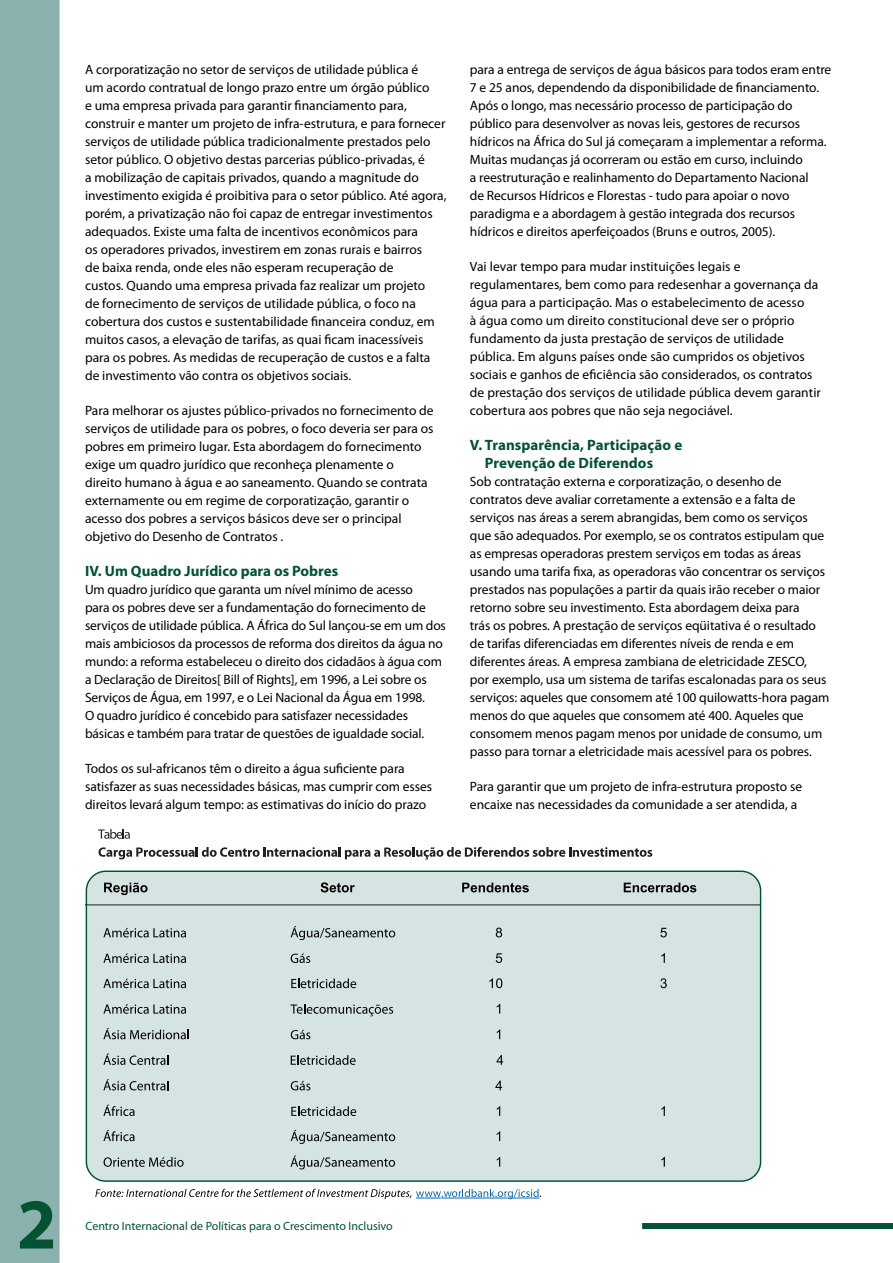
<style>
.page{position:relative;width:893px;height:1263px;background:#fff}
.page>*{position:absolute;margin:0;border:0;box-sizing:border-box;transform-origin:0 0}
.t1{font:700 72px "Myriad Pro";color:#025233}
.t2{font:700 15px/18px "Myriad Pro";color:#025233}
.t3{font:13.5px/18px "Myriad Pro";letter-spacing:-.005em;color:#000}
.t4{font:12px "Myriad Pro";color:#025233}
</style>
<div class="page">
<div style="left:0;top:0;width:60px;height:1263px;background:#8bb1af"></div>
<div style="left:642px;top:1223px;width:251px;height:6px;background:#025233"></div>
<svg style="left:98px;top:829px;width:32px;height:10px"></svg>
<svg style="left:98px;top:847px;width:554px;height:12px"></svg>
<svg style="left:95px;top:1189px;width:446px;height:10px"></svg>
<div style="left:85px;top:870px;width:677px;height:312px;background:#d6e3e3"></div>
<svg style="left:624px;top:883px;width:72px;height:9px"></svg>
<svg style="left:462px;top:883px;width:67px;height:9px"></svg>
<svg style="left:321px;top:882px;width:34px;height:10px"></svg>
<svg style="left:104px;top:883px;width:44px;height:12px"></svg>
<svg style="left:660px;top:928px;width:7px;height:9px"></svg>
<svg style="left:496px;top:927px;width:6px;height:10px"></svg>
<svg style="left:291px;top:926px;width:104px;height:14px"></svg>
<svg style="left:103px;top:928px;width:83px;height:9px"></svg>
<svg style="left:661px;top:953px;width:4px;height:10px"></svg>
<svg style="left:496px;top:953px;width:6px;height:10px"></svg>
<svg style="left:291px;top:953px;width:19px;height:10px"></svg>
<svg style="left:103px;top:953px;width:83px;height:10px"></svg>
<svg style="left:660px;top:978px;width:7px;height:10px"></svg>
<svg style="left:489px;top:978px;width:13px;height:10px"></svg>
<svg style="left:291px;top:978px;width:65px;height:10px"></svg>
<svg style="left:103px;top:979px;width:83px;height:9px"></svg>
<svg style="left:497px;top:1004px;width:3px;height:9px"></svg>
<svg style="left:290px;top:1004px;width:103px;height:12px"></svg>
<svg style="left:103px;top:1004px;width:83px;height:10px"></svg>
<svg style="left:497px;top:1029px;width:3px;height:10px"></svg>
<svg style="left:291px;top:1030px;width:19px;height:9px"></svg>
<svg style="left:103px;top:1028px;width:86px;height:11px"></svg>
<svg style="left:103px;top:1053px;width:65px;height:12px"></svg>
<svg style="left:291px;top:1055px;width:65px;height:10px"></svg>
<svg style="left:496px;top:1055px;width:7px;height:10px"></svg>
<svg style="left:495px;top:1081px;width:7px;height:9px"></svg>
<svg style="left:291px;top:1081px;width:19px;height:9px"></svg>
<svg style="left:103px;top:1079px;width:65px;height:11px"></svg>
<svg style="left:661px;top:1106px;width:4px;height:10px"></svg>
<svg style="left:497px;top:1106px;width:3px;height:10px"></svg>
<svg style="left:291px;top:1106px;width:65px;height:10px"></svg>
<svg style="left:103px;top:1105px;width:32px;height:11px"></svg>
<svg style="left:497px;top:1131px;width:3px;height:10px"></svg>
<svg style="left:291px;top:1130px;width:104px;height:14px"></svg>
<svg style="left:103px;top:1130px;width:32px;height:11px"></svg>
<svg style="left:661px;top:1157px;width:4px;height:9px"></svg>
<svg style="left:497px;top:1157px;width:3px;height:9px"></svg>
<svg style="left:291px;top:1155px;width:104px;height:14px"></svg>
<svg style="left:104px;top:1157px;width:80px;height:10px"></svg>
<hr style="left:85px;top:904px;width:675px;height:1px;background:#241f21">
<p class="t3" style="left:85px;top:61px;width:363px">A corporatização no setor de serviços de utilidade pública é<br>um acordo contratual de longo prazo entre um órgão público<br>e uma empresa privada para garantir financiamento para, construir e manter um projeto de infra-estrutura, e para fornecer serviços de utilidade pública tradicionalmente prestados pelo setor público. O objetivo destas parcerias público-privadas, é<br>a mobilização de capitais privados, quando a magnitude do investimento exigida é proibitiva para o setor público. Até agora, porém, a privatização não foi capaz de entregar investimentos adequados. Existe uma falta de incentivos econômicos para<br>os operadores privados, investirem em zonas rurais e bairros<br>de baixa renda, onde eles não esperam recuperação de<br>custos. Quando uma empresa privada faz realizar um projeto<br>de fornecimento de serviços de utilidade pública, o foco na cobertura dos custos e sustentabilidade financeira conduz, em muitos casos, a elevação de tarifas, as quai ficam inacessíveis para os pobres. As medidas de recuperação de custos e a falta de investimento vão contra os objetivos sociais.</p>
<p class="t3" style="left:85px;top:402px;width:350px">Para melhorar os ajustes público-privados no fornecimento de serviços de utilidade para os pobres, o foco deveria ser para os pobres em primeiro lugar. Esta abordagem do fornecimento exige um quadro jurídico que reconheça plenamente o direito humano à água e ao saneamento. Quando se contrata externamente ou em regime de corporatização, garantir o acesso dos pobres a serviços básicos deve ser o principal objetivo do Desenho de Contratos .</p>
<p class="t2" style="left:85px;top:562px;width:255px">IV. Um Quadro Jurídico para os Pobres</p>
<p class="t3" style="left:85px;top:581px;width:362px">Um quadro jurídico que garanta um nível mínimo de acesso<br>para os pobres deve ser a fundamentação do fornecimento de serviços de utilidade pública. A África do Sul lançou-se em um dos mais ambiciosos da processos de reforma dos direitos da água no mundo: a reforma estabeleceu o direito dos cidadãos à água com a Declaração de Direitos[ Bill of Rights], em 1996, a Lei sobre os Serviços de Água, em 1997, e o Lei Nacional da Água em 1998.<br>O quadro jurídico é concebido para satisfazer necessidades básicas e também para tratar de questões de igualdade social.</p>
<p class="t3" style="left:85px;top:760px;width:349px">Todos os sul-africanos têm o direito a água suficiente para satisfazer as suas necessidades básicas, mas cumprir com esses direitos levará algum tempo: as estimativas do início do prazo</p>
<p class="t3" style="left:470px;top:61px;width:363px">para a entrega de serviços de água básicos para todos eram entre 7 e 25 anos, dependendo da disponibilidade de financiamento.<br>Após o longo, mas necessário processo de participação do público para desenvolver as novas leis, gestores de recursos hídricos na África do Sul já começaram a implementar a reforma.<br>Muitas mudanças já ocorreram ou estão em curso, incluindo<br>a reestruturação e realinhamento do Departamento Nacional<br>de Recursos Hídricos e Florestas - tudo para apoiar o novo paradigma e a abordagem à gestão integrada dos recursos hídricos e direitos aperfeiçoados (Bruns e outros, 2005).</p>
<p class="t3" style="left:470px;top:258px;width:353px">Vai levar tempo para mudar instituições legais e regulamentares, bem como para redesenhar a governança da água para a participação. Mas o estabelecimento de acesso<br>à água como um direito constitucional deve ser o próprio fundamento da justa prestação de serviços de utilidade pública. Em alguns países onde são cumpridos os objetivos sociais e ganhos de eficiência são considerados, os contratos de prestação dos serviços de utilidade pública devem garantir cobertura aos pobres que não seja negociável.</p>
<p class="t2" style="left:485px;top:436px;width:199px;text-indent:-15px">V. Transparência, Participação e<br>Prevenção de Diferendos</p>
<p class="t3" style="left:470px;top:473px;width:361px">Sob contratação externa e corporatização, o desenho de contratos deve avaliar corretamente a extensão e a falta de serviços nas áreas a serem abrangidas, bem como os serviços que são adequados. Por exemplo, se os contratos estipulam que as empresas operadoras prestem serviços em todas as áreas usando uma tarifa fixa, as operadoras vão concentrar os serviços prestados nas populações a partir da quais irão receber o maior retorno sobre seu investimento. Esta abordagem deixa para<br>trás os pobres. A prestação de serviços eqüitativa é o resultado de tarifas diferenciadas em diferentes níveis de renda e em diferentes áreas. A empresa zambiana de eletricidade ZESCO, por exemplo, usa um sistema de tarifas escalonadas para os seus serviços: aqueles que consomem até 100 quilowatts-hora pagam menos do que aqueles que consomem até 400. Aqueles que consomem menos pagam menos por unidade de consumo, um passo para tornar a eletricidade mais acessível para os pobres.</p>
<p class="t3" style="left:470px;top:778px;width:334px">Para garantir que um projeto de infra-estrutura proposto se encaixe nas necessidades da comunidade a ser atendida, a</p>
<h1 class="t1" style="left:17px;top:1184px;width:41px">2</h1>
<p class="t4" style="left:86px;top:1220px;width:309px">Centro Internacional de Políticas para o Crescimento Inclusivo</p>
</div>
